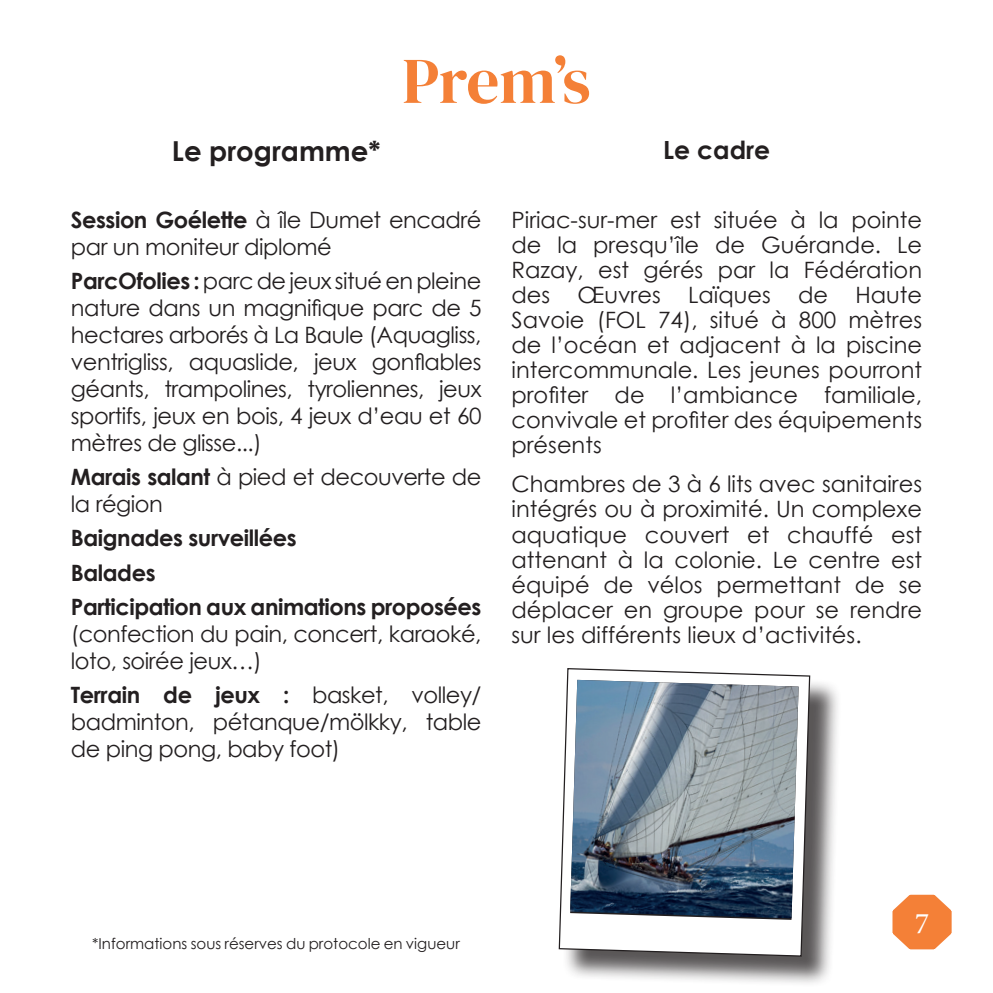
<style>
.page{position:relative;width:993px;height:993px;background:#fff}
.page>*{position:absolute;margin:0;border:0;box-sizing:border-box;transform-origin:0 0}
.t1{font:65px "DM Serif Display";color:#f48037}
.t2{font:30px "Minion Pro";color:#fff}
.t3{font:700 27.5px "Century Gothic";color:#231f20}
.t4{font:700 25px "Century Gothic";color:#231f20}
.t5{font:22.5px/25px "Century Gothic";letter-spacing:-.02em;color:#231f20;text-align:justify}
.t6{font:700 22.5px/34px "Century Gothic";letter-spacing:-.02em;color:#231f20}
.t7{font:15px "Century Gothic";color:#231f20}
.s1{font-weight:700}
</style>
<div class="page">
<svg style="left:892px;top:894px;width:60px;height:56px"></svg>
<div style="left:562px;top:671px;width:279px;height:316px;background:#231f20;opacity:.75"></div>
<svg style="left:558px;top:668px;width:252px;height:289px"></svg>
<img style="left:570px;top:679px;width:228px;height:239px">
<p class="t3" style="left:172px;top:130px;width:210px">Le programme*</p>
<h1 class="t1" style="left:402px;top:43px;width:190px">Prem’s</h1>
<p class="t4" style="left:663px;top:131px;width:108px">Le cadre</p>
<p class="t5" style="left:71px;top:206px;width:412px;line-height:27px"><span class="s1">Session Goélette</span> à île Dumet encadré par un moniteur diplomé</p>
<p class="t5" style="left:71px;top:267px;width:412px;line-height:27px"><span class="s1">ParcOfolies :</span> parc de jeux situé en pleine nature dans un magnifique parc de 5 hectares arborés à La Baule (Aquagliss, ventrigliss, aquaslide, jeux gonflables géants, trampolines, tyroliennes, jeux sportifs, jeux en bois, 4 jeux d’eau et 60 mètres de glisse...)</p>
<p class="t5" style="left:71px;top:463px;width:412px;line-height:27px"><span class="s1">Marais salant</span> à pied et decouverte de la région</p>
<p class="t6" style="left:71px;top:520px;width:412px">Baignades surveillées<br>Balades<br>Participation aux animations proposées</p>
<p class="t5" style="left:71px;top:619px;width:412px;line-height:27px">(confection du pain, concert, karaoké, loto, soirée jeux…)</p>
<p class="t5" style="left:71px;top:680px;width:412px;line-height:27px"><span class="s1">Terrain de jeux :</span> basket, volley/ badminton, pétanque/mölkky, table de ping pong, baby foot)</p>
<p class="t5" style="left:511px;top:207px;width:412px">Piriac-sur-mer est située à la pointe de la presqu’île de Guérande. Le Razay, est gérés par la Fédération des Œuvres Laïques de Haute Savoie (FOL 74), situé à 800 mètres de l’océan et adjacent à la piscine intercommunale. Les jeunes pourront profiter de l’ambiance familiale, convivale et profiter des équipements présents</p>
<p class="t5" style="left:511px;top:471px;width:412px">Chambres de 3 à 6 lits avec sanitaires intégrés ou à proximité. Un complexe aquatique couvert et chauffé est attenant à la colonie. Le centre est équipé de vélos permettant de se déplacer en groupe pour se rendre sur les différents lieux d’activités.</p>
<p class="t7" style="left:92px;top:932px;width:369px">*Informations sous réserves du protocole en vigueur</p>
<h2 class="t2" style="left:914px;top:902px;width:16px">7</h2>
</div>
